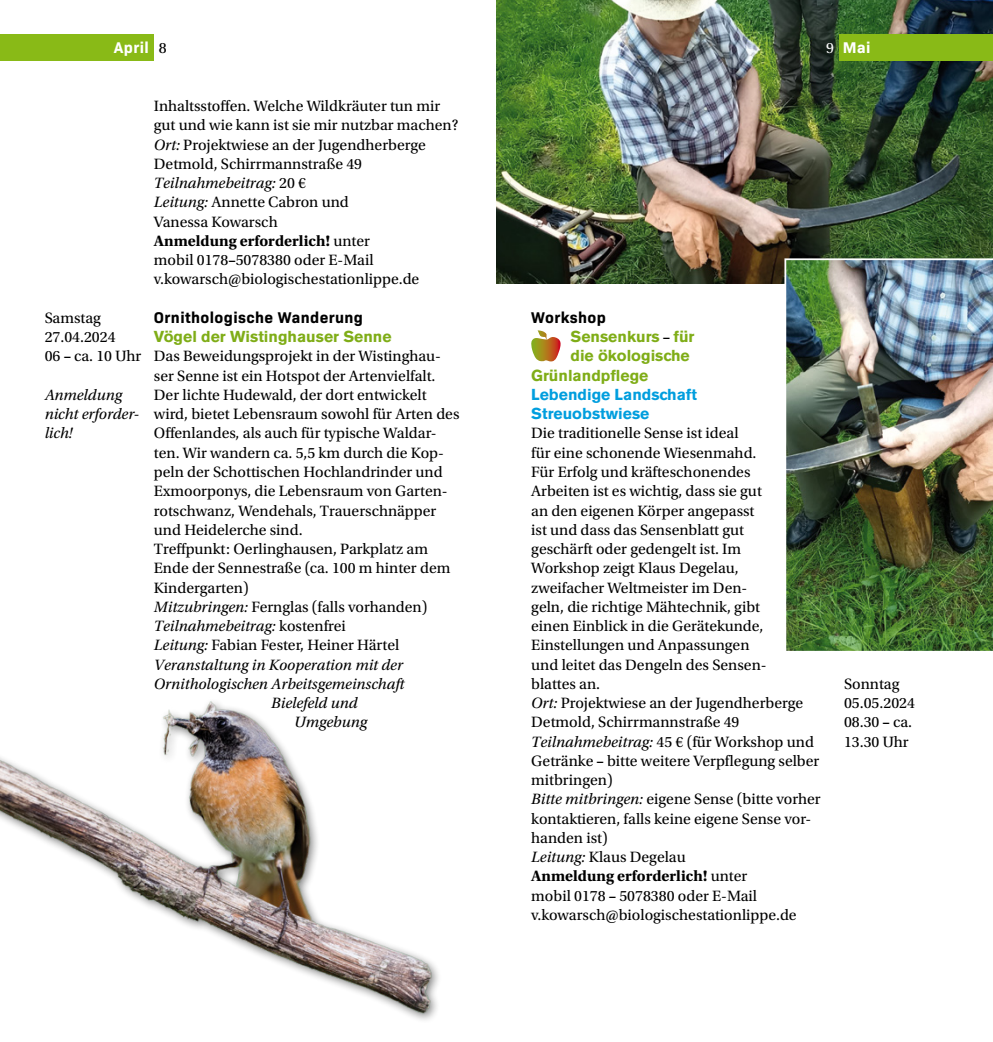
<style>
.page{position:relative;width:993px;height:1042px;background:#fff}
.page>*{position:absolute;margin:0;border:0;box-sizing:border-box;transform-origin:0 0}
.Lauftext{font:15.75px/19.2px "Utopia Std";color:#000}
.Lauftext-2{font:italic 15.75px/19.2px "Utopia Std";color:#000}
.Lauftext_mE{font:15.75px/19.2px "Utopia Std";color:#000}
.Überschrift_2{font:700 15.75px "Akzidenz Grotesk BE";color:#7fad17}
.Überschrift_2_blau{font:700 15.75px/19.2px "Akzidenz Grotesk BE";color:#009ede}
.Überschrift_1{font:700 15.75px "Bio Sans";letter-spacing:.025em;color:#000}
.Überschrift_1-2{font:700 15.75px "Bio Sans";letter-spacing:.025em;color:#fff}
.Paginierung{font:15.75px "Utopia Std";color:#000}
.Paginierung-2{font:15.75px "Utopia Std";color:#fff}
.s1{font-weight:700}
.s2{font-style:italic}
.s3{font-style:normal}
.s4{font-family:"Utopia Std";color:#000}
</style>
<div class="page">
<img style="left:496px;top:0;width:496px;height:284px">
<div style="left:838px;top:34px;width:154px;height:26px;background:#89ba17"></div>
<div style="left:0;top:34px;width:154px;height:26px;background:#89ba17"></div>
<img style="left:0;top:701px;width:439px;height:319px">
<svg style="left:531px;top:330px;width:29px;height:31px"></svg>
<img style="left:784px;top:258px;width:208px;height:393px">
<p class="Überschrift_1-2" style="left:114px;top:36px;width:37px">April</p>
<p class="Paginierung" style="left:159px;top:40px;width:9px">8</p>
<p class="Überschrift_1-2" style="left:842px;top:36px;width:29px">Mai</p>
<p class="Paginierung-2" style="left:826px;top:40px;width:9px">9</p>
<p class="Lauftext" style="left:45px;top:308px;width:58px">Samstag</p>
<p class="Lauftext" style="left:45px;top:328px;width:72px">27.04.2024</p>
<p class="Lauftext" style="left:45px;top:347px;width:98px">06 <span class="s1">–</span> ca. 10 Uhr</p>
<p class="Lauftext-2" style="left:45px;top:385px;width:96px">Anmeldung nicht erforder&shy;lich!</p>
<p class="Lauftext_mE" style="left:154px;top:97px;width:306px">Inhaltsstoffen. Welche Wildkräuter tun mir gut und wie kann ist sie mir nutzbar machen?</p>
<p class="Lauftext" style="left:154px;top:135px;width:273px"><span class="s2">Ort:</span> Projektwiese an der Jugendherberge<br>Detmold, Schirrmannstraße 49</p>
<p class="Lauftext-2" style="left:154px;top:174px;width:154px">Teilnahmebeitrag: <span class="s3">20 €</span></p>
<p class="Lauftext" style="left:154px;top:193px;width:196px"><span class="s2">Leitung:</span> Annette Cabron und<br>Vanessa Kowarsch</p>
<p class="Lauftext" style="left:154px;top:231px;width:267px"><span class="s1">Anmeldung erforderlich!</span> unter<br>mobil 0178<span class="s1">–</span>5078380 oder E-Mail v.kowarsch@biologischestationlippe.de</p>
<p class="Überschrift_1" style="left:154px;top:305px;width:210px">Ornithologische Wanderung</p>
<p class="Überschrift_2" style="left:154px;top:328px;width:239px">Vögel der Wistinghauser Senne</p>
<p class="Lauftext" style="left:154px;top:347px;width:307px">Das Beweidungsprojekt in der Wistinghau&shy;ser Senne ist ein Hotspot der Artenvielfalt.<br>Der lichte Hudewald, der dort entwickelt wird, bietet Lebensraum sowohl für Arten des Offenlandes, als auch für typische Waldar&shy;ten. Wir wandern ca. 5,5 km durch die Kop&shy;peln der Schottischen Hochlandrinder und Exmoorponys, die Lebensraum von Garten&shy;rotschwanz, Wendehals, Trauerschnäpper und Heidelerche sind.</p>
<p class="Lauftext" style="left:154px;top:539px;width:298px">Treffpunkt: Oerlinghausen, Parkplatz am<br>Ende der Sennestraße (ca. 100 m hinter dem<br>Kindergarten)</p>
<p class="Lauftext" style="left:154px;top:597px;width:275px"><span class="s2">Mitzubringen:</span> Fernglas (falls vorhanden)</p>
<p class="Lauftext-2" style="left:154px;top:616px;width:193px">Teilnahmebeitrag: <span class="s3">kostenfrei</span></p>
<p class="Lauftext" style="left:154px;top:636px;width:247px"><span class="s2">Leitung:</span> Fabian Fester, Heiner Härtel</p>
<p class="Lauftext-2" style="left:154px;top:655px;width:250px">Veranstaltung in Kooperation mit der</p>
<p class="Lauftext-2" style="left:154px;top:674px;width:252px">Ornithologischen Arbeitsgemeinschaft</p>
<p class="Lauftext-2" style="left:271px;top:693px;width:88px">Bielefeld und</p>
<p class="Lauftext-2" style="left:294px;top:713px;width:75px">Umgebung</p>
<p class="Überschrift_1" style="left:531px;top:305px;width:76px">Workshop</p>
<p class="Überschrift_2" style="left:570px;top:328px;width:125px">Sensenkurs <span class="s4">–</span> für</p>
<p class="Überschrift_2" style="left:570px;top:347px;width:121px">die ökologische</p>
<p class="Überschrift_2" style="left:531px;top:366px;width:119px">Grünlandpflege</p>
<p class="Überschrift_2_blau" style="left:531px;top:385px;width:167px">Lebendige Landschaft<br>Streuobstwiese</p>
<p class="Lauftext" style="left:531px;top:424px;width:237px">Die traditionelle Sense ist ideal<br>für eine schonende Wiesenmahd.<br>Für Erfolg und kräfteschonendes<br>Arbeiten ist es wichtig, dass sie gut an den eigenen Körper angepasst ist und dass das Sensenblatt gut geschärft oder gedengelt ist. Im<br>Workshop zeigt Klaus Degelau, zweifacher Weltmeister im Den&shy;geln, die richtige Mähtechnik, gibt einen Einblick in die Gerätekunde,<br>Einstellungen und Anpassungen und leitet das Dengeln des Sensen&shy;blattes an.</p>
<p class="Lauftext" style="left:531px;top:693px;width:273px"><span class="s2">Ort:</span> Projektwiese an der Jugendherberge<br>Detmold, Schirrmannstraße 49</p>
<p class="Lauftext" style="left:531px;top:732px;width:289px"><span class="s2">Teilnahmebeitrag:</span> 45 € (für Workshop und<br>Getränke <span class="s1">–</span> bitte weitere Verpflegung selber mitbringen)</p>
<p class="Lauftext" style="left:531px;top:790px;width:291px"><span class="s2">Bitte mitbringen:</span> eigene Sense (bitte vorher kontaktieren, falls keine eigene Sense vor&shy;handen ist)</p>
<p class="Lauftext" style="left:531px;top:847px;width:156px"><span class="s2">Leitung:</span> Klaus Degelau</p>
<p class="Lauftext" style="left:531px;top:867px;width:267px"><span class="s1">Anmeldung erforderlich!</span> unter<br>mobil 0178 <span class="s1">–</span> 5078380 oder E-Mail v.kowarsch@biologischestationlippe.de</p>
<p class="Lauftext" style="left:843px;top:674px;width:57px">Sonntag</p>
<p class="Lauftext" style="left:843px;top:693px;width:72px">05.05.2024</p>
<p class="Lauftext" style="left:843px;top:713px;width:69px">08.30 <span class="s1">–</span> ca.<br>13.30 Uhr</p>
</div>
